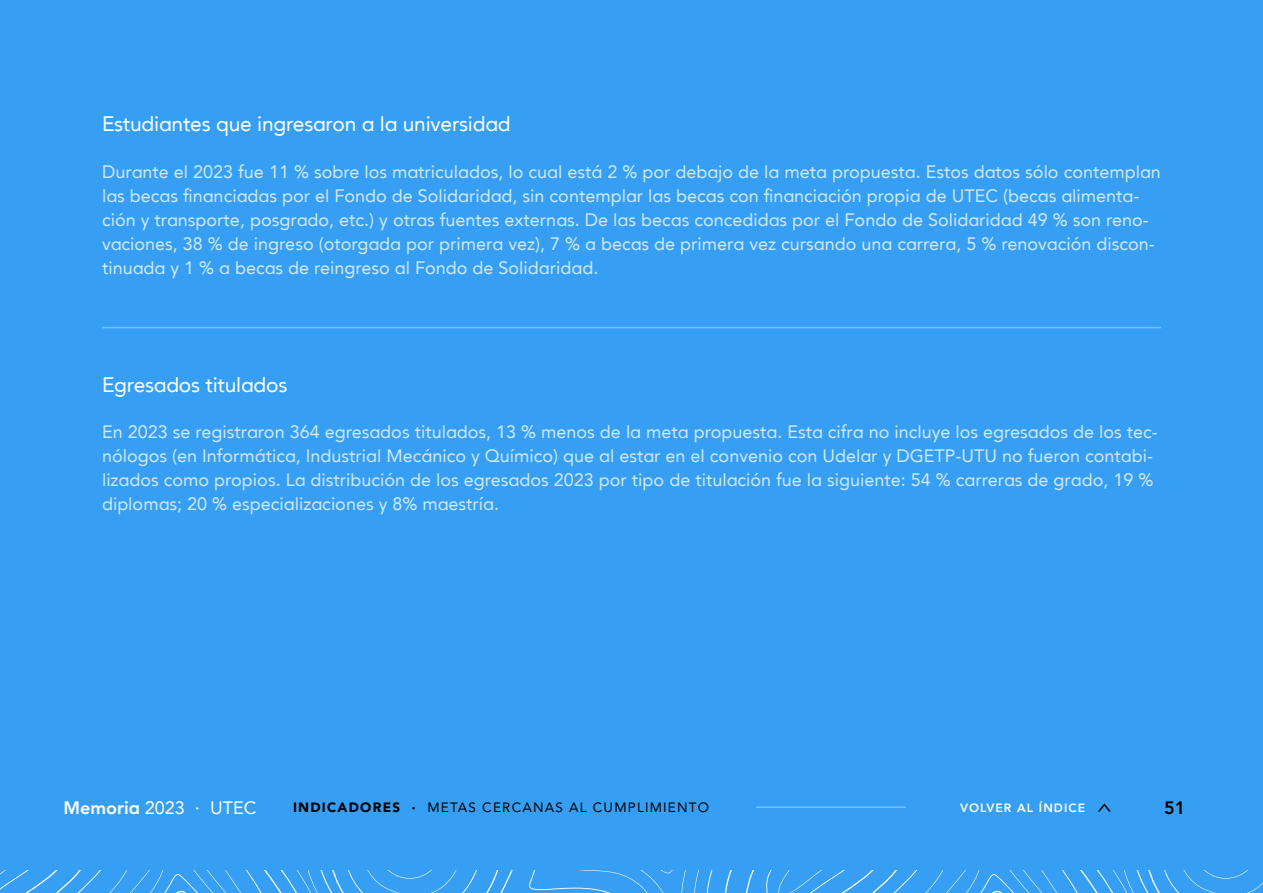
<style>
.page{position:relative;width:1263px;height:893px;background:#fff}
.page>*{position:absolute;margin:0;border:0;box-sizing:border-box;transform-origin:0 0}
.t1{font:21px "UTE Ctxt Roman";letter-spacing:-.01em;color:#fff}
.t2{font:18px/24px "UTE Ctxt Roman";color:#cfeaff}
.t3{font:18px "UTE Ctxt Roman";color:#fff}
.t4{font:800 18px "UTE Ctxt";color:#000}
.t5{font:13.5px "UTE Ctxt Roman";letter-spacing:.09em;color:#000}
.t6{font:800 12px "UTE Ctxt";letter-spacing:.09em;color:#fff}
.s1{font-family:"UTE Ctxt";font-weight:800}
.s2{font-family:"UTE Ctxt";font-weight:900}
</style>
<div class="page">
<div style="left:0;top:1px;width:1263px;height:892px;background:#379ff3"></div>
<svg style="left:0;top:870px;width:1263px;height:23px"></svg>
<svg style="left:1098px;top:803px;width:13px;height:9px"></svg>
<hr style="left:102px;top:327px;width:1059px;height:1px;background:#71c1ff">
<hr style="left:756px;top:806px;width:150px;height:2px;background:#71c1ff">
<p class="t1" style="left:102px;top:111px;width:410px">Estudiantes que ingresaron a la universidad</p>
<p class="t2" style="left:102px;top:159px;width:1060px">Durante el 2023 fue 11 % sobre los matriculados, lo cual está 2 % por debajo de la meta propuesta. Estos datos sólo contemplan las becas financiadas por el Fondo de Solidaridad, sin contemplar las becas con financiación propia de UTEC (becas alimenta&shy;ción y transporte, posgrado, etc.) y otras fuentes externas. De las becas concedidas por el Fondo de Solidaridad 49 % son reno&shy;vaciones, 38 % de ingreso (otorgada por primera vez), 7 % a becas de primera vez cursando una carrera, 5 % renovación discon&shy;tinuada y 1 % a becas de reingreso al Fondo de Solidaridad.</p>
<p class="t1" style="left:102px;top:372px;width:187px">Egresados titulados</p>
<p class="t2" style="left:102px;top:420px;width:1057px">En 2023 se registraron 364 egresados titulados, 13 % menos de la meta propuesta. Esta cifra no incluye los egresados de los tec&shy;nólogos (en Informática, Industrial Mecánico y Químico) que al estar en el convenio con Udelar y DGETP-UTU no fueron contabi&shy;lizados como propios. La distribución de los egresados 2023 por tipo de titulación fue la siguiente: 54 % carreras de grado, 19 % diplomas; 20 % especializaciones y 8% maestría.</p>
<p class="t3" style="left:63px;top:797px;width:194px"><span class="s1">Memoria</span> 2023 · UTEC</p>
<p class="t5" style="left:293px;top:800px;width:417px"><span class="s2">INDICADORES ·</span> METAS CERCANAS AL CUMPLIMIENTO</p>
<p class="t6" style="left:960px;top:800px;width:127px">VOLVER AL ÍNDICE</p>
<p class="t4" style="left:1164px;top:797px;width:23px">51</p>
</div>
